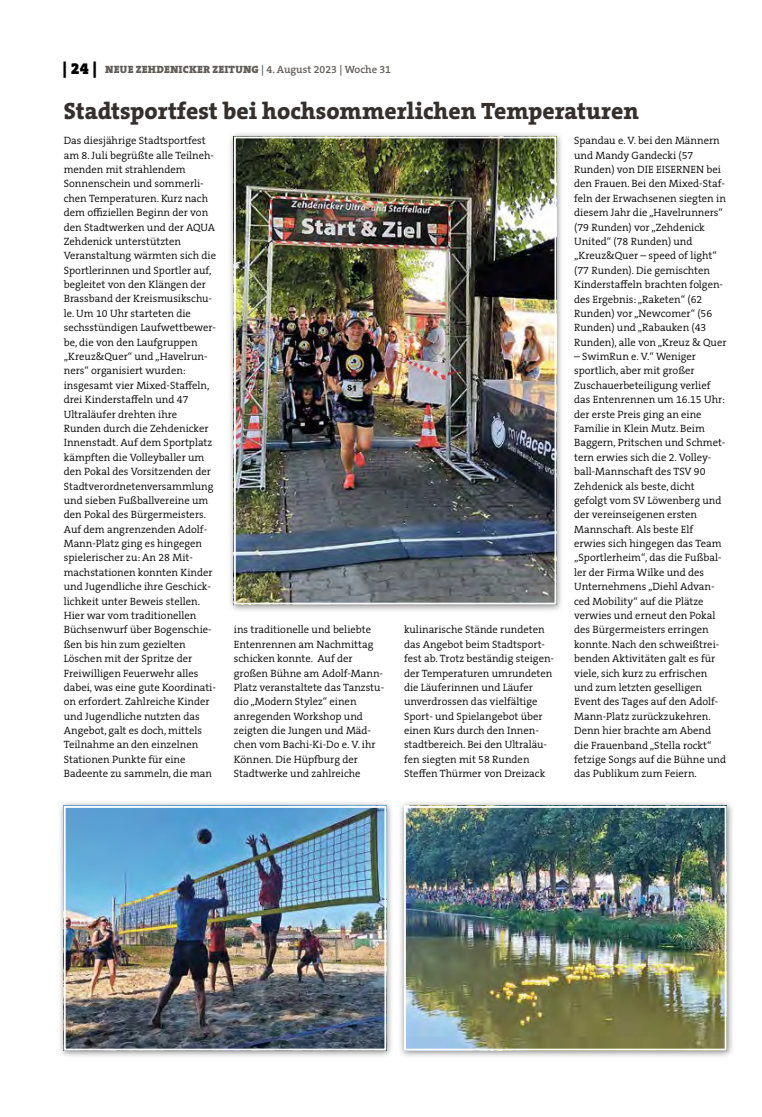
<style>
.page{position:relative;width:762px;height:1117px;background:#fff}
.page>*{position:absolute;margin:0;border:0;box-sizing:border-box;transform-origin:0 0}
.t1{font:800 23.75px "The Serif B W8";color:#36302d}
.t2{font:300 10.62px/14.4px "The Serif B W4";color:#000}
.t3{font:900 10.62px "The Serif B W9";letter-spacing:.015em;color:#615c58}
.s1{font-size:16.25px;color:#000}
.s2{font-family:"The Serif B W6";font-weight:600}
</style>
<div class="page">
<div style="left:228px;top:131px;width:336px;height:481px;background:#000;opacity:.45"></div>
<img style="left:237px;top:139px;width:316px;height:462px">
<div style="left:234px;top:136px;width:322px;height:468px;border:2px solid #fff"></div>
<div style="left:58px;top:800px;width:336px;height:258px;background:#000;opacity:.45"></div>
<img style="left:67px;top:808px;width:316px;height:239px">
<div style="left:64px;top:805px;width:322px;height:245px;border:2px solid #fff"></div>
<div style="left:398px;top:800px;width:336px;height:258px;background:#000;opacity:.45"></div>
<img style="left:407px;top:808px;width:316px;height:239px">
<div style="left:404px;top:805px;width:322px;height:245px;border:2px solid #fff"></div>
<p class="t3" style="left:63px;top:63px;width:330px"><span class="s1">| 24 |</span> NEUE ZEHDENICKER ZEITUNG <span class="s2">| 4. August 2023 | Woche 31</span></p>
<h1 class="t1" style="left:64px;top:95px;width:576px">Stadtsportfest bei hochsommerlichen Temperaturen</h1>
<p class="t2" style="left:64px;top:133px;width:154px">Das diesjährige Stadtsportfest am 8. Juli begrüßte alle Teilneh&shy;menden mit strahlendem<br>Sonnenschein und sommerli&shy;chen Temperaturen. Kurz nach dem offiziellen Beginn der von den Stadtwerken und der AQUA<br>Zehdenick unterstützten<br>Veranstaltung wärmten sich die<br>Sportlerinnen und Sportler auf, begleitet von den Klängen der<br>Brassband der Kreismusikschu&shy;le. Um 10 Uhr starteten die sechsstündigen Laufwettbewer&shy;be, die von den Laufgruppen „Kreuz&amp;Quer“ und „Havelrun&shy;ners“ organisiert wurden: insgesamt vier Mixed-Staffeln, drei Kinderstaffeln und 47<br>Ultraläufer drehten ihre<br>Runden durch die Zehdenicker<br>Innenstadt. Auf dem Sportplatz kämpften die Volleyballer um den Pokal des Vorsitzenden der<br>Stadtverordnetenversammlung und sieben Fußballvereine um den Pokal des Bürgermeisters.<br>Auf dem angrenzenden Adolf-<br>Mann-Platz ging es hingegen spielerischer zu: An 28 Mit&shy;machstationen konnten Kinder und Jugendliche ihre Geschick&shy;lichkeit unter Beweis stellen.<br>Hier war vom traditionellen<br>Büchsenwurf über Bogenschie&shy;ßen bis hin zum gezielten<br>Löschen mit der Spritze der<br>Freiwilligen Feuerwehr alles dabei, was eine gute Koordinati&shy;on erfordert. Zahlreiche Kinder und Jugendliche nutzten das<br>Angebot, galt es doch, mittels<br>Teilnahme an den einzelnen<br>Stationen Punkte für eine<br>Badeente zu sammeln, die man</p>
<p class="t2" style="left:574px;top:133px;width:154px">Spandau e. V. bei den Männern und Mandy Gandecki (57<br>Runden) von DIE EISERNEN bei den Frauen. Bei den Mixed-Staf&shy;feln der Erwachsenen siegten in diesem Jahr die „Havelrunners“ (79 Runden) vor „Zehdenick<br>United“ (78 Runden) und „Kreuz&amp;Quer – speed of light“ (77 Runden). Die gemischten<br>Kinderstaffeln brachten folgen&shy;des Ergebnis: „Raketen“ (62<br>Runden) vor „Newcomer“ (56<br>Runden) und „Rabauken (43<br>Runden), alle von „Kreuz &amp; Quer</p>
<p class="t2" style="left:574px;top:349px;width:154px">– SwimRun e. V.“ Weniger sportlich, aber mit großer<br>Zuschauerbeteiligung verlief das Entenrennen um 16.15 Uhr: der erste Preis ging an eine<br>Familie in Klein Mutz. Beim<br>Baggern, Pritschen und Schmet&shy;tern erwies sich die 2. Volley&shy;ball-Mannschaft des TSV 90<br>Zehdenick als beste, dicht gefolgt vom SV Löwenberg und der vereinseigenen ersten<br>Mannschaft. Als beste Elf erwies sich hingegen das Team „Sportlerheim“, das die Fußbal&shy;ler der Firma Wilke und des<br>Unternehmens „Diehl Advan&shy;ced Mobility“ auf die Plätze verwies und erneut den Pokal des Bürgermeisters erringen konnte. Nach den schweißtrei&shy;benden Aktivitäten galt es für viele, sich kurz zu erfrischen und zum letzten geselligen<br>Event des Tages auf den Adolf-<br>Mann-Platz zurückzukehren.<br>Denn hier brachte am Abend die Frauenband „Stella rockt“ fetzige Songs auf die Bühne und das Publikum zum Feiern.</p>
<p class="t2" style="left:234px;top:622px;width:152px">ins traditionelle und beliebte<br>Entenrennen am Nachmittag schicken konnte. Auf der großen Bühne am Adolf-Mann-<br>Platz veranstaltete das Tanzstu&shy;dio „Modern Stylez“ einen anregenden Workshop und zeigten die Jungen und Mäd&shy;chen vom Bachi-Ki-Do e. V. ihr<br>Können. Die Hüpfburg der<br>Stadtwerke und zahlreiche</p>
<p class="t2" style="left:404px;top:622px;width:152px">kulinarische Stände rundeten das Angebot beim Stadtsport&shy;fest ab. Trotz beständig steigen&shy;der Temperaturen umrundeten die Läuferinnen und Läufer unverdrossen das vielfältige<br>Sport- und Spielangebot über einen Kurs durch den Innen&shy;stadtbereich. Bei den Ultraläu&shy;fen siegten mit 58 Runden<br>Steffen Thürmer von Dreizack</p>
</div>
